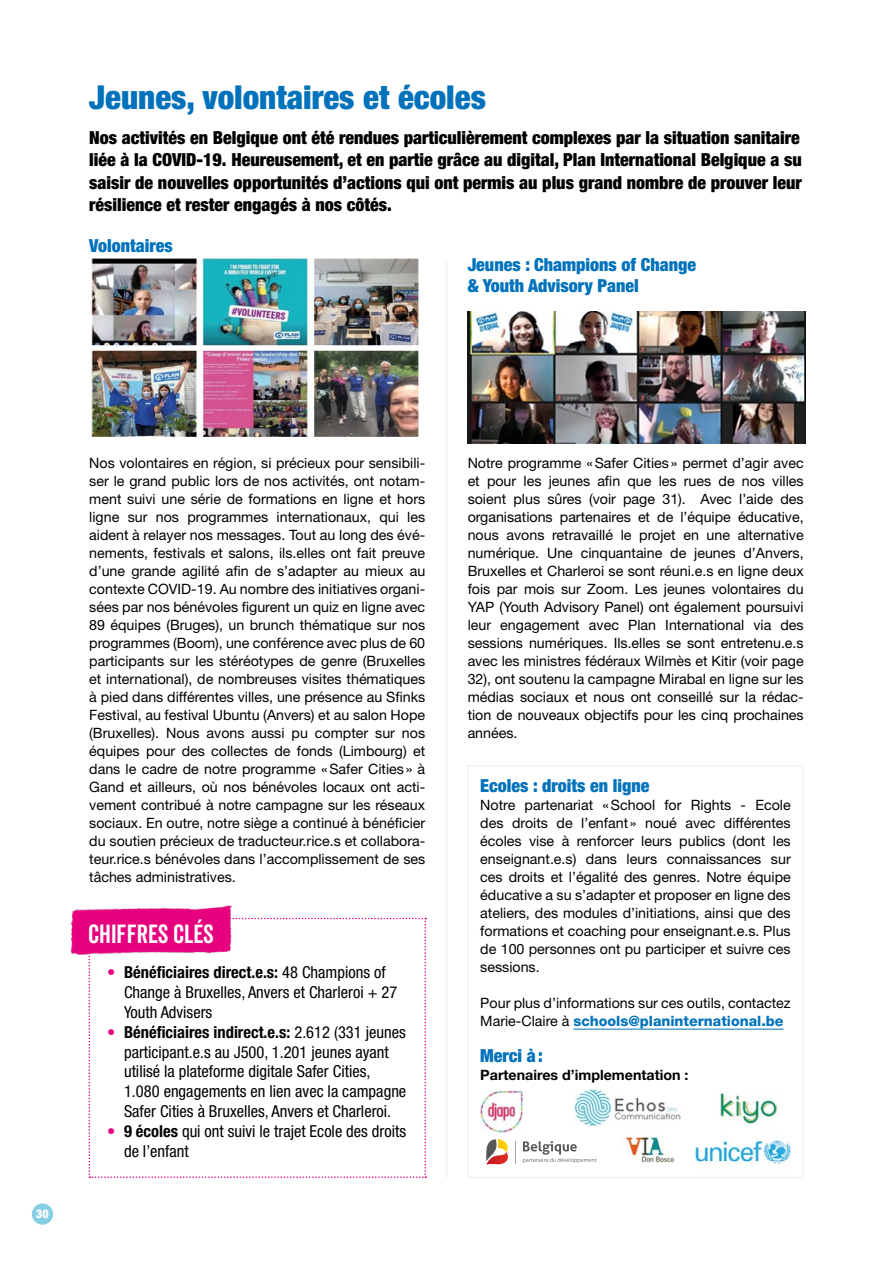
<style>
.page{position:relative;width:893px;height:1263px;background:#fff}
.page>*{position:absolute;margin:0;border:0;box-sizing:border-box;transform-origin:0 0}
.t1{font:900 condensed 33px "Helvetica Neue LT Std";color:#0072bb}
.t2{font:25.5px "Veneer Clean";color:#fff}
.t3{font:900 condensed 18px/22.5px "Helvetica Neue LT Std";color:#000;text-align:justify}
.t4{font:900 condensed 18px/21px "Helvetica Neue LT Std";color:#0072bb}
.t5{font:condensed 16.5px/19.8px "Helvetica Neue LT Std";color:#000}
.t6{font:14.25px/18px "Helvetica Neue LT Std";color:#000;text-align:justify}
.t7{font:700 14.25px "Helvetica Neue LT Std";color:#000}
.t8{font:900 condensed 12px "Helvetica Neue LT Std";color:#fff}
.s1{font-weight:700;font-stretch:normal;color:#e6007d}
.s2{font-weight:700}
.s3{font-weight:800;color:#0072bb}
</style>
<div class="page">
<div style="left:32px;top:1203px;width:21px;height:22px;background:#85cee4;border-radius:50%"></div>
<hr style="left:446px;top:261px;width:1px;height:917px;background:#edece5">
<img style="left:91px;top:259px;width:329px;height:178px">
<svg style="left:89px;top:918px;width:337px;height:260px"></svg>
<img style="left:70px;top:906px;width:162px;height:48px">
<img style="left:468px;top:311px;width:337px;height:132px">
<div style="left:468px;top:765px;width:335px;height:413px;border:1px solid #edece5"></div>
<hr style="left:573px;top:1029px;width:211px;height:1px;background:#0072bb">
<img style="left:480px;top:1090px;width:44px;height:43px">
<img style="left:574px;top:1090px;width:107px;height:36px">
<img style="left:720px;top:1093px;width:58px;height:31px">
<img style="left:696px;top:1140px;width:95px;height:25px">
<img style="left:625px;top:1136px;width:49px;height:27px">
<svg style="left:523px;top:1141px;width:73px;height:22px"></svg>
<svg style="left:486px;top:1139px;width:22px;height:26px"></svg>
<h1 class="t1" style="left:89px;top:77px;width:398px">Jeunes, volontaires et écoles</h1>
<p class="t3" style="left:89px;top:126px;width:714px">Nos activités en Belgique ont été rendues particulièrement complexes par la situation sanitaire liée à la COVID-19. Heureusement, et en partie grâce au digital, Plan International Belgique a su saisir de nouvelles opportunités d’actions qui ont permis au plus grand nombre de prouver leur résilience et rester engagés à nos côtés.</p>
<p class="t4" style="left:89px;top:235px;width:85px">Volontaires</p>
<p class="t4" style="left:468px;top:254px;width:230px">Jeunes : Champions of Change &amp; Youth Advisory Panel</p>
<p class="t8" style="left:36px;top:1207px;width:14px">30</p>
<p class="t6" style="left:89px;top:454px;width:338px">Nos volontaires en région, si précieux pour sensibili&shy;ser le grand public lors de nos activités, ont notam&shy;ment suivi une série de formations en ligne et hors ligne sur nos programmes internationaux, qui les aident à relayer nos messages. Tout au long des évé&shy;nements, festivals et salons, ils.elles ont fait preuve d’une grande agilité afin de s’adapter au mieux au contexte COVID-19. Au nombre des initiatives organi&shy;sées par nos bénévoles figurent un quiz en ligne avec 89 équipes (Bruges), un brunch thématique sur nos programmes (Boom), une conférence avec plus de 60 participants sur les stéréotypes de genre (Bruxelles et international), de nombreuses visites thématiques à pied dans différentes villes, une présence au Sfinks Festival, au festival Ubuntu (Anvers) et au salon Hope (Bruxelles). Nous avons aussi pu compter sur nos équipes pour des collectes de fonds (Limbourg) et dans le cadre de notre programme «Safer Cities » à Gand et ailleurs, où nos bénévoles locaux ont acti&shy;vement contribué à notre campagne sur les réseaux sociaux. En outre, notre siège a continué à bénéficier du soutien précieux de traducteur.rice.s et collabora&shy;teur.rice.s bénévoles dans l’accomplissement de ses tâches administratives.</p>
<h2 class="t2" style="left:89px;top:918px;width:127px">CHIFFRES CLÉS</h2>
<p class="t5" style="left:124px;top:962px;width:275px;text-indent:-17px"><span class="s1">•</span> <span class="s2">Bénéficiaires direct.e.s:</span> 48 Champions of<br>Change à Bruxelles, Anvers et Charleroi + 27<br>Youth Advisers</p>
<p class="t5" style="left:124px;top:1022px;width:284px;text-indent:-17px"><span class="s1">•</span> <span class="s2">Bénéficiaires indirect.e.s:</span> 2.612 (331 jeunes participant.e.s au J500, 1.201 jeunes ayant utilisé la plateforme digitale Safer Cities, 1.080 engagements en lien avec la campagne Safer Cities à Bruxelles, Anvers et Charleroi.</p>
<p class="t5" style="left:124px;top:1121px;width:284px;text-indent:-17px"><span class="s1">•</span> <span class="s2">9 écoles</span> qui ont suivi le trajet Ecole des droits de l’enfant</p>
<p class="t6" style="left:468px;top:454px;width:338px">Notre programme «Safer Cities» permet d’agir avec et pour les jeunes afin que les rues de nos villes soient plus sûres (voir page 31). Avec l’aide des organisations partenaires et de l’équipe éducative, nous avons retravaillé le projet en une alternative numérique. Une cinquantaine de jeunes d’Anvers, Bruxelles et Charleroi se sont réuni.e.s en ligne deux fois par mois sur Zoom. Les jeunes volontaires du YAP (Youth Advisory Panel) ont également poursuivi leur engagement avec Plan International via des sessions numériques. Ils.elles se sont entretenu.e.s avec les ministres fédéraux Wilmès et Kitir (voir page 32), ont soutenu la campagne Mirabal en ligne sur les médias sociaux et nous ont conseillé sur la rédac&shy;tion de nouveaux objectifs pour les cinq prochaines années.</p>
<p class="t4" style="left:480px;top:775px;width:171px">Ecoles : droits en ligne</p>
<p class="t6" style="left:480px;top:796px;width:312px">Notre partenariat «School for Rights - Ecole des droits de l’enfant » noué avec différentes écoles vise à renforcer leurs publics (dont les enseignant.e.s) dans leurs connaissances sur ces droits et l’égalité des genres. Notre équipe éducative a su s’adapter et proposer en ligne des ateliers, des modules d’initiations, ainsi que des formations et coaching pour enseignant.e.s. Plus de 100 personnes ont pu participer et suivre ces sessions.</p>
<p class="t6" style="left:480px;top:994px;width:312px">Pour plus d’informations sur ces outils, contactez<br>Marie-Claire à <span class="s3">schools@planinternational.be</span></p>
<p class="t4" style="left:480px;top:1045px;width:64px">Merci à :</p>
<p class="t7" style="left:480px;top:1066px;width:210px">Partenaires d’implementation :</p>
</div>
